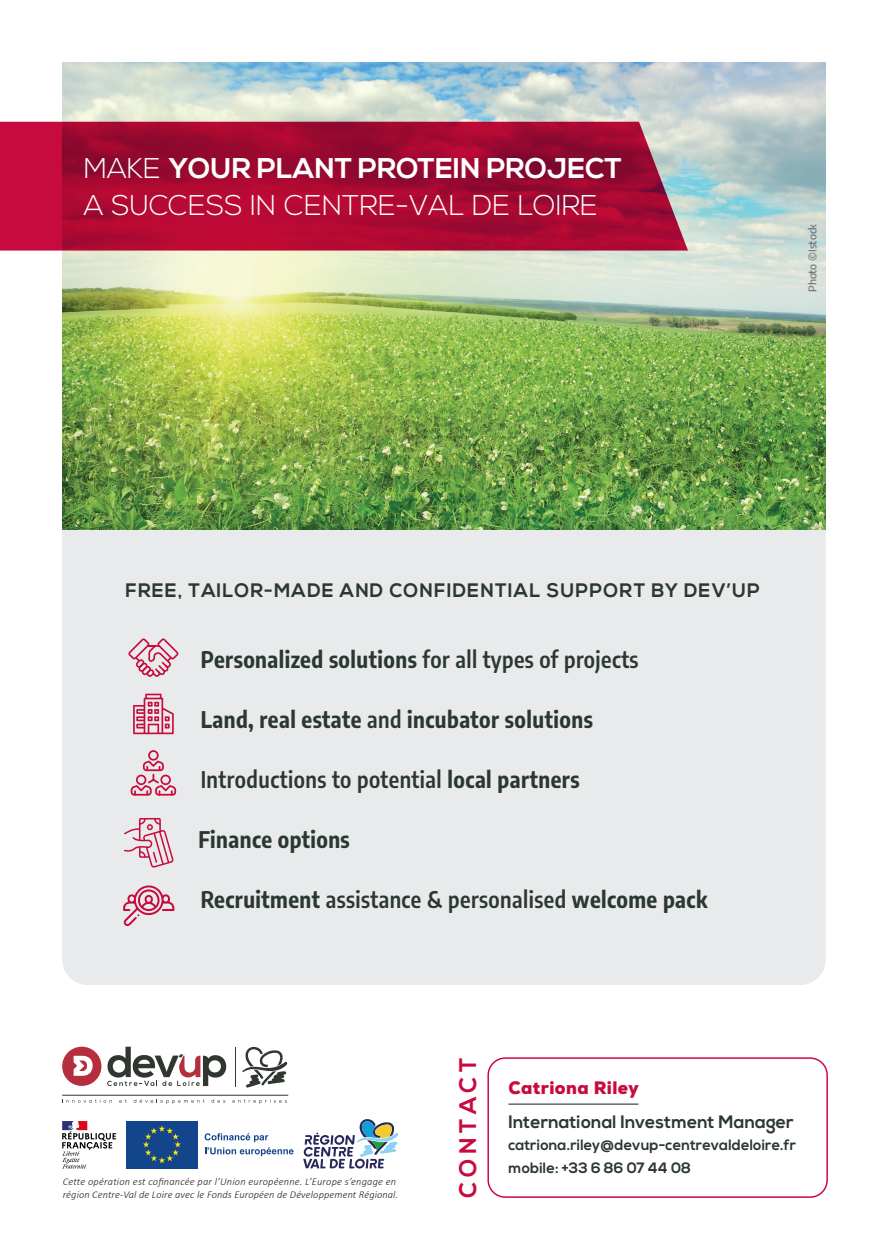
<style>
.page{position:relative;width:891px;height:1260px;background:#fff}
.page>*{position:absolute;margin:0;border:0;box-sizing:border-box;transform-origin:0 0}
.t1{font:700 28.5px "Nexa";color:#fff}
.t2{font:300 28.5px "Nexa";color:#fff}
.t3{font:700 24px "Nexa";letter-spacing:.2em;color:#c80b3e}
.t4{font:700 22.5px "Encode Sans Condensed";letter-spacing:.02em;color:#2b3731}
.t5{font:600 22.5px "Encode Sans Condensed";letter-spacing:.02em;color:#2b3731}
.t6{font:700 19.5px "Nexa";letter-spacing:.06em;color:#2b3731}
.t7{font:700 18px "Nexa";letter-spacing:.01em;color:#2b3731}
.t8{font:900 18px "Nexa";letter-spacing:.025em;color:#c80b3e}
.t9{font:700 15px "Nexa";letter-spacing:.01em;color:#2b3731}
.t10{font:500 10.5px "Encode Sans";color:#5c5c5f}
.t11{font:italic 300 10.35px "Calibri";letter-spacing:.01em;color:#231f20}
.s1{font-weight:300}
.s2{font-weight:600}
.s3{font-weight:700}
</style>
<div class="page">
<div style="left:62px;top:455px;width:764px;height:530px;background:#e9eaeb;border-radius:26px"></div>
<img style="left:62px;top:62px;width:764px;height:468px">
<div style="left:62px;top:1046px;width:40px;height:40px;background:#b52e3d;border-radius:50%"></div>
<svg style="left:74px;top:1056px;width:19px;height:20px"></svg>
<svg style="left:107px;top:1046px;width:119px;height:40px"></svg>
<hr style="left:62px;top:1095px;width:226px;height:1px;background:#303630">
<svg style="left:62px;top:1099px;width:50px;height:4px"></svg>
<svg style="left:119px;top:1099px;width:8px;height:4px"></svg>
<svg style="left:134px;top:1099px;width:70px;height:5px"></svg>
<svg style="left:211px;top:1099px;width:14px;height:4px"></svg>
<svg style="left:232px;top:1099px;width:55px;height:5px"></svg>
<hr style="left:235px;top:1048px;width:1px;height:39px;background:#303630">
<svg style="left:242px;top:1046px;width:46px;height:42px"></svg>
<svg style="left:0;top:122px;width:688px;height:129px"></svg>
<div style="left:487px;top:1057px;width:341px;height:141px;border:2px solid #c80b3e;border-radius:17px"></div>
<hr style="left:508px;top:1103px;width:130px;height:1px;background:#2b3731">
<div style="left:126px;top:1121px;width:71px;height:47px;background:#12458c"></div>
<svg style="left:143px;top:1125px;width:38px;height:38px"></svg>
<svg style="left:205px;top:1133px;width:89px;height:23px"></svg>
<svg style="left:303px;top:1119px;width:95px;height:49px"></svg>
<svg style="left:62px;top:1121px;width:54px;height:47px"></svg>
<svg style="left:128px;top:638px;width:50px;height:39px"></svg>
<svg style="left:131px;top:750px;width:45px;height:45px"></svg>
<svg style="left:124px;top:818px;width:50px;height:49px"></svg>
<svg style="left:123px;top:885px;width:51px;height:41px"></svg>
<svg style="left:133px;top:694px;width:41px;height:40px"></svg>
<p class="t1" style="left:84px;top:151px;width:540px"><span class="s1">MAKE</span> YOUR PLANT PROTEIN PROJECT</p>
<p class="t2" style="left:84px;top:189px;width:515px">A SUCCESS IN CENTRE-VAL DE LOIRE</p>
<p class="t10" style="left:805px;top:292px;width:70px;rotate:-90deg">Photo ©Istock</p>
<p class="t6" style="left:126px;top:579px;width:636px">FREE, TAILOR-MADE AND CONFIDENTIAL SUPPORT BY DEV’UP</p>
<p class="t4" style="left:201px;top:643px;width:439px">Personalized solutions <span class="s2">for all types of projects</span></p>
<p class="t4" style="left:201px;top:703px;width:394px">Land, real estate <span class="s2">and</span> incubator solutions</p>
<p class="t5" style="left:201px;top:763px;width:380px">Introductions to potential <span class="s3">local partners</span></p>
<p class="t4" style="left:198px;top:823px;width:153px">Finance options</p>
<p class="t5" style="left:201px;top:883px;width:508px"><span class="s3">Recruitment</span> assistance &amp; personalised <span class="s3">welcome pack</span></p>
<p class="t11" style="left:63px;top:1175px;width:335px">Cette opération est cofinancée par l’Union européenne. L’Europe s’engage en</p>
<p class="t11" style="left:63px;top:1188px;width:337px">région Centre-Val de Loire avec le Fonds Européen de Développement Régional.</p>
<p class="t3" style="left:454px;top:1198px;width:142px;rotate:-90deg">CONTACT</p>
<p class="t8" style="left:508px;top:1076px;width:132px">Catriona Riley</p>
<p class="t7" style="left:508px;top:1111px;width:287px">International Investment Manager</p>
<p class="t9" style="left:508px;top:1136px;width:289px">catriona.riley@devup-centrevaldeloire.fr</p>
<p class="t9" style="left:508px;top:1159px;width:184px">mobile: +33 6 86 07 44 08</p>
</div>
